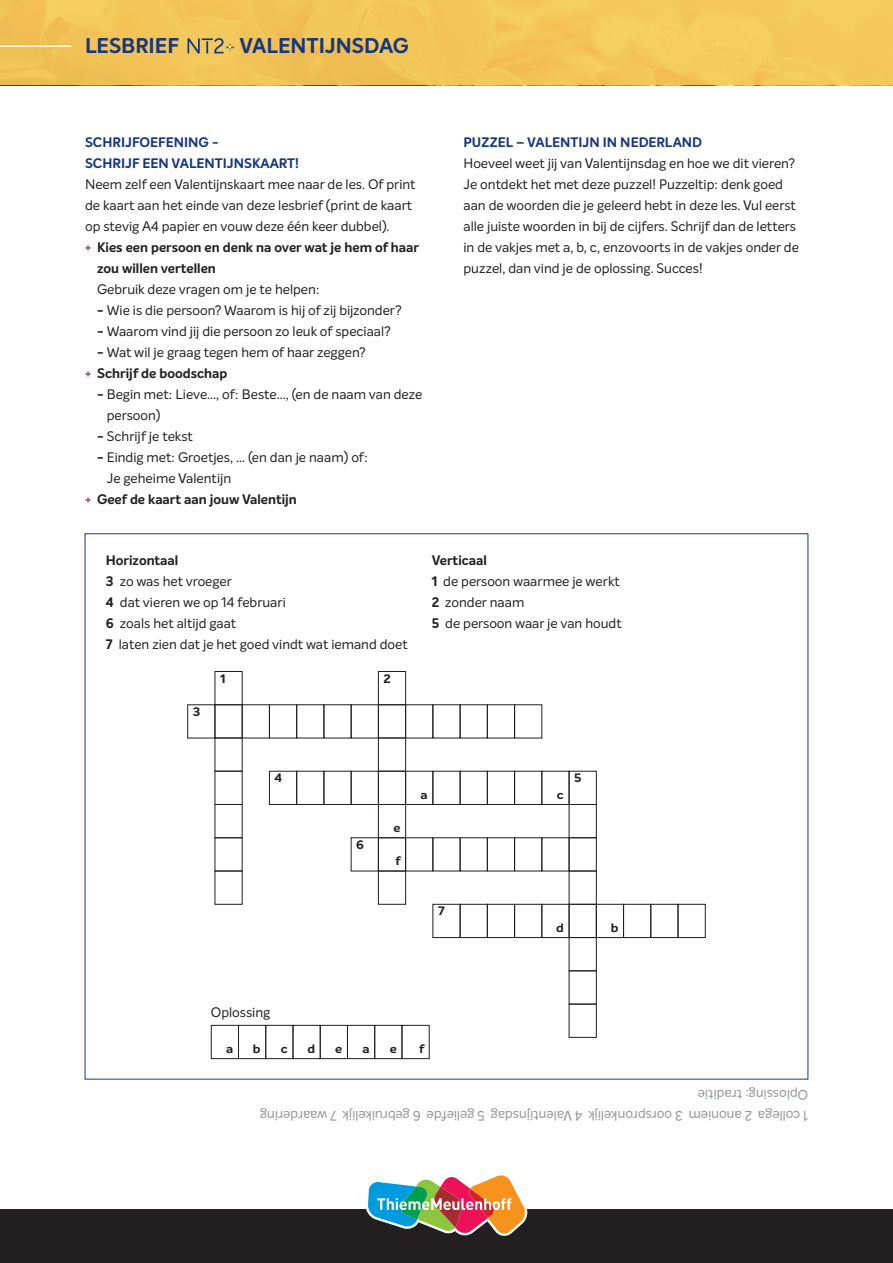
<style>
.page{position:relative;width:893px;height:1263px;background:#fff}
.page>*{position:absolute;margin:0;border:0;box-sizing:border-box;transform-origin:0 0}
.t1{font:700 20.85px "Intelo";color:#163880}
.t2{font:13.5px/21px "Intelo";color:#231f20}
.t3{font:700 13.5px "Intelo";color:#231f20}
.t4{font:13.5px/21px "Intelo";color:#939598}
.t5{font:700 13.5px/21px "Intelo";color:#163880}
.t6{font:700 12px "Intelo";color:#231f20;scale:1.1 1}
.s1{color:#89579a}
.s2{font-weight:700;color:#fff}
.s3{font-weight:700}
</style>
<div class="page">
<div style="left:0;top:0;width:893px;height:85px;background:#f4c659"></div>
<svg style="left:187px;top:38px;width:47px;height:16px"></svg>
<hr style="left:0;top:45px;width:71px;height:2px;background:#fff">
<div style="left:0;top:1210px;width:893px;height:53px;background:#231f20"></div>
<svg style="left:365px;top:1175px;width:162px;height:61px"></svg>
<div style="left:569px;top:804px;width:28px;height:34px;border:1px solid #231f20"></div>
<div style="left:378px;top:671px;width:28px;height:34px;border:1px solid #231f20"></div>
<div style="left:569px;top:937px;width:28px;height:34px;border:1px solid #231f20"></div>
<div style="left:378px;top:804px;width:28px;height:34px;border:1px solid #231f20"></div>
<div style="left:215px;top:704px;width:28px;height:34px;border:1px solid #231f20"></div>
<div style="left:569px;top:837px;width:28px;height:34px;border:1px solid #231f20"></div>
<div style="left:296px;top:704px;width:28px;height:34px;border:1px solid #231f20"></div>
<div style="left:296px;top:771px;width:28px;height:34px;border:1px solid #231f20"></div>
<div style="left:432px;top:837px;width:28px;height:34px;border:1px solid #231f20"></div>
<div style="left:623px;top:904px;width:28px;height:34px;border:1px solid #231f20"></div>
<div style="left:405px;top:837px;width:28px;height:34px;border:1px solid #231f20"></div>
<div style="left:596px;top:904px;width:28px;height:34px;border:1px solid #231f20"></div>
<div style="left:432px;top:904px;width:28px;height:34px;border:1px solid #231f20"></div>
<div style="left:514px;top:771px;width:28px;height:34px;border:1px solid #231f20"></div>
<div style="left:514px;top:837px;width:28px;height:34px;border:1px solid #231f20"></div>
<div style="left:514px;top:904px;width:28px;height:34px;border:1px solid #231f20"></div>
<div style="left:378px;top:704px;width:28px;height:34px;border:1px solid #231f20"></div>
<div style="left:460px;top:704px;width:28px;height:34px;border:1px solid #231f20"></div>
<div style="left:569px;top:970px;width:28px;height:34px;border:1px solid #231f20"></div>
<div style="left:378px;top:837px;width:28px;height:34px;border:1px solid #231f20"></div>
<div style="left:215px;top:737px;width:28px;height:34px;border:1px solid #231f20"></div>
<div style="left:569px;top:871px;width:28px;height:34px;border:1px solid #231f20"></div>
<div style="left:378px;top:737px;width:28px;height:34px;border:1px solid #231f20"></div>
<div style="left:215px;top:871px;width:28px;height:34px;border:1px solid #231f20"></div>
<div style="left:569px;top:1004px;width:28px;height:34px;border:1px solid #231f20"></div>
<div style="left:378px;top:871px;width:28px;height:34px;border:1px solid #231f20"></div>
<div style="left:215px;top:771px;width:28px;height:34px;border:1px solid #231f20"></div>
<div style="left:569px;top:904px;width:28px;height:34px;border:1px solid #231f20"></div>
<div style="left:378px;top:771px;width:28px;height:34px;border:1px solid #231f20"></div>
<div style="left:242px;top:704px;width:28px;height:34px;border:1px solid #231f20"></div>
<div style="left:460px;top:771px;width:28px;height:34px;border:1px solid #231f20"></div>
<div style="left:460px;top:837px;width:28px;height:34px;border:1px solid #231f20"></div>
<div style="left:650px;top:904px;width:28px;height:34px;border:1px solid #231f20"></div>
<div style="left:460px;top:904px;width:28px;height:34px;border:1px solid #231f20"></div>
<div style="left:541px;top:771px;width:28px;height:34px;border:1px solid #231f20"></div>
<div style="left:541px;top:837px;width:28px;height:34px;border:1px solid #231f20"></div>
<div style="left:541px;top:904px;width:28px;height:34px;border:1px solid #231f20"></div>
<div style="left:405px;top:704px;width:28px;height:34px;border:1px solid #231f20"></div>
<div style="left:487px;top:704px;width:28px;height:34px;border:1px solid #231f20"></div>
<div style="left:514px;top:704px;width:28px;height:34px;border:1px solid #231f20"></div>
<div style="left:187px;top:704px;width:28px;height:34px;border:1px solid #231f20"></div>
<div style="left:269px;top:704px;width:28px;height:34px;border:1px solid #231f20"></div>
<div style="left:269px;top:771px;width:28px;height:34px;border:1px solid #231f20"></div>
<div style="left:405px;top:771px;width:28px;height:34px;border:1px solid #231f20"></div>
<div style="left:351px;top:704px;width:28px;height:34px;border:1px solid #231f20"></div>
<div style="left:351px;top:771px;width:28px;height:34px;border:1px solid #231f20"></div>
<div style="left:487px;top:771px;width:28px;height:34px;border:1px solid #231f20"></div>
<div style="left:487px;top:837px;width:28px;height:34px;border:1px solid #231f20"></div>
<div style="left:678px;top:904px;width:28px;height:34px;border:1px solid #231f20"></div>
<div style="left:487px;top:904px;width:28px;height:34px;border:1px solid #231f20"></div>
<div style="left:569px;top:771px;width:28px;height:34px;border:1px solid #231f20"></div>
<div style="left:432px;top:704px;width:28px;height:34px;border:1px solid #231f20"></div>
<div style="left:238px;top:1025px;width:28px;height:34px;border:1px solid #231f20"></div>
<div style="left:347px;top:1025px;width:28px;height:34px;border:1px solid #231f20"></div>
<div style="left:293px;top:1025px;width:28px;height:34px;border:1px solid #231f20"></div>
<div style="left:402px;top:1025px;width:28px;height:34px;border:1px solid #231f20"></div>
<div style="left:211px;top:1025px;width:28px;height:34px;border:1px solid #231f20"></div>
<div style="left:320px;top:1025px;width:28px;height:34px;border:1px solid #231f20"></div>
<div style="left:265px;top:1025px;width:28px;height:34px;border:1px solid #231f20"></div>
<div style="left:374px;top:1025px;width:28px;height:34px;border:1px solid #231f20"></div>
<div style="left:351px;top:837px;width:28px;height:34px;border:1px solid #231f20"></div>
<h1 class="t1" style="left:85px;top:33px;width:96px">LESBRIEF</h1>
<h1 class="t1" style="left:239px;top:33px;width:171px">VALENTIJNSDAG</h1>
<p class="t5" style="left:85px;top:132px;width:216px">SCHRIJFOEFENING -<br>SCHRIJF EEN VALENTIJNSKAART!</p>
<p class="t2" style="left:85px;top:174px;width:332px">Neem zelf een Valentijnskaart mee naar de les. Of print</p>
<p class="t2" style="left:85px;top:195px;width:329px">de kaart aan het einde van deze lesbrief (print de kaart</p>
<p class="t2" style="left:85px;top:216px;width:306px">op stevig A4 papier en vouw deze één keer dubbel).</p>
<p class="t3" style="left:85px;top:239px;width:336px"><span class="s1">+</span> Kies een persoon en denk na over wat je hem of haar</p>
<p class="t3" style="left:97px;top:260px;width:120px">zou willen vertellen</p>
<p class="t2" style="left:97px;top:279px;width:224px">Gebruik deze vragen om je te helpen:</p>
<p class="t2" style="left:85px;top:300px;width:318px"><span class="s2">+</span> <span class="s3">-</span> Wie is die persoon? Waarom is hij of zij bijzonder?</p>
<p class="t2" style="left:85px;top:321px;width:307px"><span class="s2">+</span> <span class="s3">-</span> Waarom vind jij die persoon zo leuk of speciaal?</p>
<p class="t2" style="left:85px;top:342px;width:282px"><span class="s2">+</span> <span class="s3">-</span> Wat wil je graag tegen hem of haar zeggen?</p>
<p class="t3" style="left:85px;top:365px;width:144px"><span class="s1">+</span> Schrijf de boodschap</p>
<p class="t2" style="left:85px;top:384px;width:339px"><span class="s2">+</span> <span class="s3">-</span> Begin met: Lieve..., of: Beste..., (en de naam van deze</p>
<p class="t2" style="left:107px;top:405px;width:55px">persoon)</p>
<p class="t2" style="left:85px;top:426px;width:109px"><span class="s2">+</span> <span class="s3">-</span> Schrijf je tekst</p>
<p class="t2" style="left:85px;top:447px;width:285px"><span class="s2">+</span> <span class="s3">-</span> Eindig met: Groetjes, ... (en dan je naam) of:</p>
<p class="t2" style="left:107px;top:468px;width:126px">Je geheime Valentijn</p>
<p class="t3" style="left:85px;top:491px;width:213px"><span class="s1">+</span> Geef de kaart aan jouw Valentijn</p>
<p class="t5" style="left:463px;top:132px;width:240px">PUZZEL – VALENTIJN IN NEDERLAND</p>
<p class="t2" style="left:463px;top:153px;width:337px">Hoeveel weet jij van Valentijnsdag en hoe we dit vieren?<br>Je ontdekt het met deze puzzel! Puzzeltip: denk goed aan de woorden die je geleerd hebt in deze les. Vul eerst alle juiste woorden in bij de cijfers. Schrijf dan de letters in de vakjes met a, b, c, enzovoorts in de vakjes onder de puzzel, dan vind je de oplossing. Succes!</p>
<p class="t2" style="left:106px;top:550px;width:303px"><span class="s3">Horizontaal<br>3</span> zo was het vroeger<br><span class="s3">4</span> dat vieren we op 14 februari<br><span class="s3">6</span> zoals het altijd gaat<br><span class="s3">7</span> laten zien dat je het goed vindt wat iemand doet</p>
<p class="t2" style="left:432px;top:550px;width:192px"><span class="s3">Verticaal<br>1</span> de persoon waarmee je werkt<br><span class="s3">2</span> zonder naam<br><span class="s3">5</span> de persoon waar je van houdt</p>
<p class="t6" style="left:193px;top:704px;width:8px">3</p>
<p class="t6" style="left:220px;top:671px;width:7px">1</p>
<p class="t6" style="left:383px;top:671px;width:8px">2</p>
<p class="t6" style="left:275px;top:770px;width:9px">4</p>
<p class="t6" style="left:356px;top:837px;width:9px">6</p>
<p class="t6" style="left:393px;top:820px;width:8px">e</p>
<p class="t6" style="left:395px;top:853px;width:6px">f</p>
<p class="t6" style="left:421px;top:787px;width:8px">a</p>
<p class="t6" style="left:438px;top:904px;width:8px">7</p>
<p class="t6" style="left:557px;top:787px;width:8px">c</p>
<p class="t6" style="left:574px;top:770px;width:8px">5</p>
<p class="t6" style="left:556px;top:920px;width:9px">d</p>
<p class="t6" style="left:611px;top:920px;width:9px">b</p>
<p class="t2" style="left:211px;top:1002px;width:61px">Oplossing</p>
<p class="t6" style="left:226px;top:1041px;width:8px">a</p>
<p class="t6" style="left:253px;top:1041px;width:9px">b</p>
<p class="t6" style="left:281px;top:1041px;width:8px">c</p>
<p class="t6" style="left:307px;top:1041px;width:9px">d</p>
<p class="t6" style="left:335px;top:1041px;width:8px">e</p>
<p class="t6" style="left:362px;top:1041px;width:8px">a</p>
<p class="t6" style="left:390px;top:1041px;width:8px">e</p>
<p class="t6" style="left:419px;top:1041px;width:6px">f</p>
<p class="t4" style="left:808px;top:1127px;width:550px;rotate:-180deg">1 collega 2 anoniem 3 oorspronkelijk 4 Valentijnsdag 5 geliefde 6 gebruikelijk 7 waardering<br>Oplossing: traditie</p>
</div>
